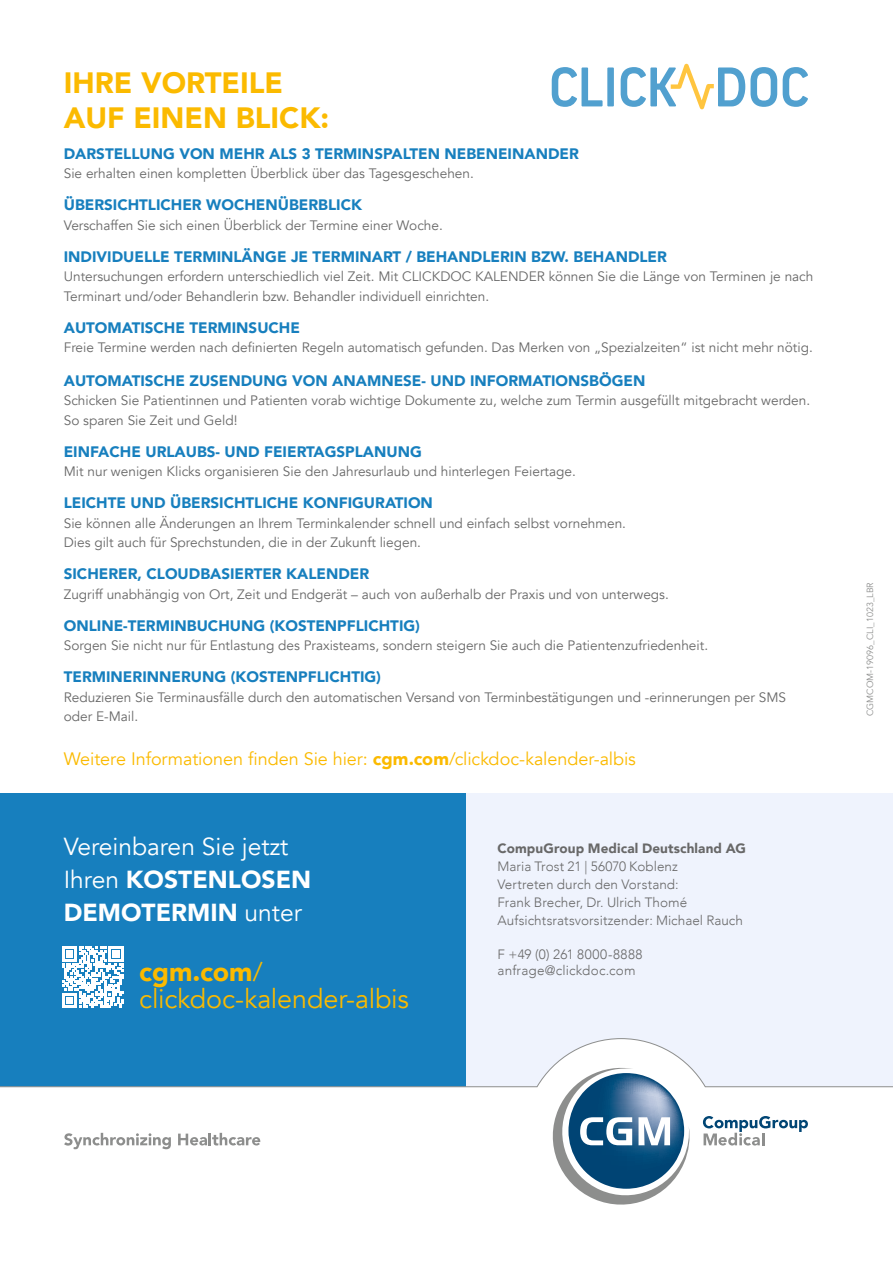
<style>
.page{position:relative;width:893px;height:1263px;background:#fff}
.page>*{position:absolute;margin:0;border:0;box-sizing:border-box;transform-origin:0 0}
.t1{font:900 29.4px/35.2px "Avenir";color:#fbba00}
.t2{font:26.85px/27px "Avenir";letter-spacing:-.005em;color:#fbba00}
.t3{font:24.6px/32.8px "Avenir";color:#fff}
.t4{font:18px "Avenir";letter-spacing:-.005em;color:#fbba00}
.t5{font:900 15.15px "Avenir";color:#177fbe}
.t6{font:13.65px/19.6px "Avenir";color:#686868}
.t7{font:300 13.5px/18px "Avenir";letter-spacing:.005em;color:#686868}
.t8{font:900 13.5px "Avenir";letter-spacing:.005em;color:#686868}
.t9{font:9px "Avenir";color:#8d8e8d}
.s1{font-weight:900}
</style>
<div class="page">
<div style="left:465px;top:793px;width:428px;height:325px;background:#eff3fd"></div>
<div style="left:0;top:793px;width:465px;height:325px;background:#177fbe"></div>
<svg style="left:0;top:1038px;width:893px;height:167px"></svg>
<svg style="left:783px;top:67px;width:25px;height:40px"></svg>
<svg style="left:552px;top:67px;width:51px;height:40px"></svg>
<div style="left:607px;top:67px;width:7px;height:39px;background:#51a0cf"></div>
<svg style="left:621px;top:64px;width:156px;height:45px"></svg>
<svg style="left:62px;top:946px;width:61px;height:62px"></svg>
<h1 class="t1" style="left:64px;top:65px;width:267px">IHRE VORTEILE<br>AUF EINEN BLICK:</h1>
<p class="t5" style="left:64px;top:140px;width:517px">DARSTELLUNG VON MEHR ALS 3 TERMINSPALTEN NEBENEINANDER</p>
<p class="t6" style="left:64px;top:164px;width:412px">Sie erhalten einen kompletten Überblick über das Tagesgeschehen.</p>
<p class="t5" style="left:64px;top:192px;width:300px">ÜBERSICHTLICHER WOCHENÜBERBLICK</p>
<p class="t6" style="left:64px;top:216px;width:381px">Verschaffen Sie sich einen Überblick der Termine einer Woche.</p>
<p class="t5" style="left:64px;top:243px;width:605px">INDIVIDUELLE TERMINLÄNGE JE TERMINART / BEHANDLERIN BZW. BEHANDLER</p>
<p class="t6" style="left:64px;top:267px;width:751px">Untersuchungen erfordern unterschiedlich viel Zeit. Mit CLICKDOC KALENDER können Sie die Länge von Terminen je nach<br>Terminart und/oder Behandlerin bzw. Behandler individuell einrichten.</p>
<p class="t5" style="left:64px;top:314px;width:238px">AUTOMATISCHE TERMINSUCHE</p>
<p class="t6" style="left:64px;top:338px;width:750px">Freie Termine werden nach definierten Regeln automatisch gefunden. Das Merken von „Spezialzeiten“ ist nicht mehr nötig.</p>
<p class="t5" style="left:64px;top:367px;width:583px">AUTOMATISCHE ZUSENDUNG VON ANAMNESE- UND INFORMATIONSBÖGEN</p>
<p class="t6" style="left:64px;top:391px;width:748px">Schicken Sie Patientinnen und Patienten vorab wichtige Dokumente zu, welche zum Termin ausgefüllt mitgebracht werden.<br>So sparen Sie Zeit und Geld!</p>
<p class="t5" style="left:64px;top:438px;width:360px">EINFACHE URLAUBS- UND FEIERTAGSPLANUNG</p>
<p class="t6" style="left:64px;top:462px;width:514px">Mit nur wenigen Klicks organisieren Sie den Jahresurlaub und hinterlegen Feiertage.</p>
<p class="t5" style="left:64px;top:490px;width:371px">LEICHTE UND ÜBERSICHTLICHE KONFIGURATION</p>
<p class="t6" style="left:64px;top:513px;width:564px">Sie können alle Änderungen an Ihrem Terminkalender schnell und einfach selbst vornehmen.<br>Dies gilt auch für Sprechstunden, die in der Zukunft liegen.</p>
<p class="t5" style="left:64px;top:561px;width:307px">SICHERER, CLOUDBASIERTER KALENDER</p>
<p class="t6" style="left:64px;top:584px;width:607px">Zugriff unabhängig von Ort, Zeit und Endgerät – auch von außerhalb der Praxis und von unterwegs.</p>
<p class="t5" style="left:64px;top:612px;width:358px">ONLINE-TERMINBUCHUNG (KOSTENPFLICHTIG)</p>
<p class="t6" style="left:64px;top:636px;width:646px">Sorgen Sie nicht nur für Entlastung des Praxisteams, sondern steigern Sie auch die Patientenzufriedenheit.</p>
<p class="t5" style="left:64px;top:664px;width:319px">TERMINERINNERUNG (KOSTENPFLICHTIG)</p>
<p class="t6" style="left:64px;top:687px;width:724px">Reduzieren Sie Terminausfälle durch den automatischen Versand von Terminbestätigungen und -erinnerungen per SMS oder E-Mail.</p>
<h3 class="t4" style="left:64px;top:748px;width:574px">Weitere Informationen finden Sie hier: <span class="s1">cgm.com</span>/clickdoc-kalender-albis</h3>
<h3 class="t3" style="left:64px;top:831px;width:249px">Vereinbaren Sie jetzt<br>Ihren <span class="s1">KOSTENLOSEN<br>DEMOTERMIN</span> unter</h3>
<h2 class="t2" style="left:139px;top:958px;width:271px"><span class="s1">cgm.com</span>/ clickdoc-kalender-albis</h2>
<p class="t8" style="left:497px;top:836px;width:250px">CompuGroup Medical Deutschland AG</p>
<p class="t7" style="left:497px;top:857px;width:247px">Maria Trost 21 | 56070 Koblenz<br>Vertreten durch den Vorstand:<br>Frank Brecher, Dr. Ulrich Thomé Aufsichtsratsvorsitzender: Michael Rauch</p>
<p class="t7" style="left:497px;top:946px;width:146px;line-height:16.2px">F +49 (0) 261 8000-8888 anfrage@clickdoc.com</p>
<p class="t9" style="left:865px;top:716px;width:135px;rotate:-90deg">CGMCOM-19096_CLI_1023_LBR</p>
</div>
